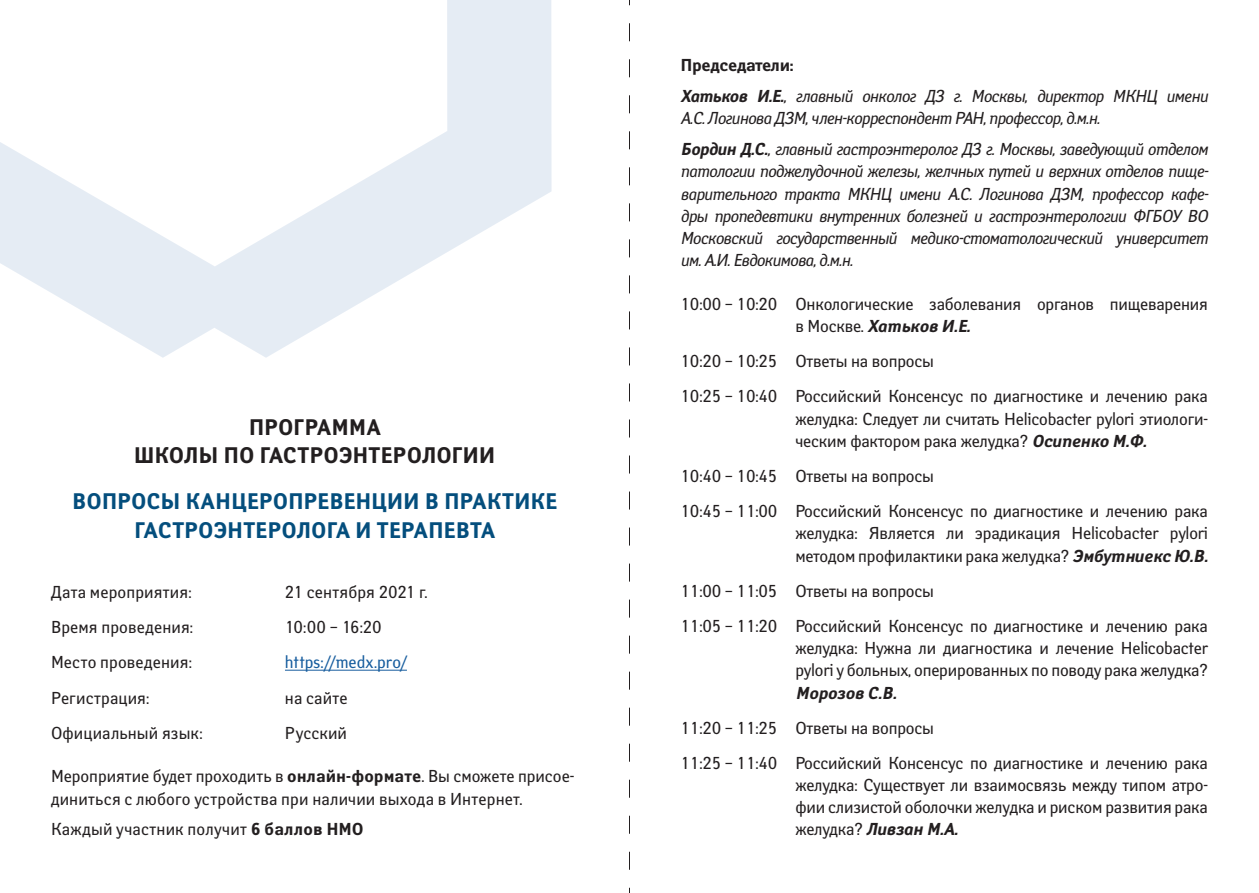
<style>
.page{position:relative;width:1259px;height:893px;background:#fff}
.page>*{position:absolute;margin:0;border:0;box-sizing:border-box;transform-origin:0 0}
.t1{font:700 22.5px/28.7px "Yanus C";letter-spacing:-.005em;color:#044e7d;text-align:center;scale:.95 1}
.t2{font:700 22.5px "Yanus C";letter-spacing:-.005em;color:#231f20;scale:.95 1}
.t3{font:17.25px/22.4px "Yanus C";letter-spacing:-.01em;color:#231f20;text-align:justify;scale:.95 1}
.t4{font:italic 17.25px/22.4px "Yanus C";letter-spacing:-.03em;color:#231f20;scale:.93 1}
.t5{font:17.25px "Yanus C";letter-spacing:.01em;color:#231f20;scale:.95 1}
.t6{font:17.25px "Yanus C";color:#175d9e;scale:.95 1}
.t7{font:700 17.25px "Yanus C";letter-spacing:-.02em;color:#231f20;scale:.95 1}
.s1{font-weight:700}
.s2{font-weight:700;font-style:italic}
</style>
<div class="page">
<hr style="left:285px;top:670px;width:122px;height:1px;background:#175d9e">
<svg style="left:0;top:0;width:551px;height:358px"></svg>
<svg style="left:629px;top:0;width:1px;height:893px"></svg>
<p class="t2" style="left:249px;top:414px;width:141px">ПРОГРАММА</p>
<p class="t2" style="left:134px;top:443px;width:382px">ШКОЛЫ ПО ГАСТРОЭНТЕРОЛОГИИ</p>
<p class="t1" style="left:72px;top:488px;width:512px">ВОПРОСЫ КАНЦЕРОПРЕВЕНЦИИ В ПРАКТИКЕ<br>ГАСТРОЭНТЕРОЛОГА И ТЕРАПЕВТА</p>
<p class="t5" style="left:51px;top:582px;width:149px">Дата мероприятия:</p>
<p class="t3" style="left:285px;top:581px;width:151px">21 сентября 2021 г.</p>
<p class="t5" style="left:51px;top:617px;width:151px">Время проведения:</p>
<p class="t3" style="left:285px;top:616px;width:103px">10:00 – 16:20</p>
<p class="t5" style="left:51px;top:652px;width:150px">Место проведения:</p>
<p class="t6" style="left:285px;top:652px;width:130px">https://medx.pro/</p>
<p class="t5" style="left:51px;top:687px;width:105px">Регистрация:</p>
<p class="t3" style="left:285px;top:686px;width:67px">на сайте</p>
<p class="t3" style="left:51px;top:721px;width:161px">Официальный язык:</p>
<p class="t5" style="left:285px;top:722px;width:67px">Русский</p>
<p class="t3" style="left:51px;top:765px;width:552px">Мероприятие будет проходить в <span class="s1">онлайн-формате</span>. Вы сможете присое&shy;диниться с любого устройства при наличии выхода в Интернет.</p>
<p class="t5" style="left:51px;top:819px;width:331px">Каждый участник получит <span class="s1">6 баллов НМО</span></p>
<p class="t7" style="left:680px;top:55px;width:121px">Председатели:</p>
<p class="t4" style="left:680px;top:85px;width:568px"><span class="s1">Хатьков И.Е.</span>, главный онколог ДЗ г. Москвы, директор МКНЦ имени<br>А.С. Логинова ДЗМ, член-корреспондент РАН, профессор, д.м.н.</p>
<p class="t4" style="left:680px;top:138px;width:569px;text-align:justify"><span class="s1">Бордин Д.С.</span>, главный гастроэнтеролог ДЗ г. Москвы, заведующий отделом патологии поджелудочной железы, желчных путей и верхних отделов пище&shy;варительного тракта МКНЦ имени А.С. Логинова ДЗМ, профессор кафе&shy;дры пропедевтики внутренних болезней и гастроэнтерологии ФГБОУ ВО Московский государственный медико-стоматологический университет им. А.И. Евдокимова, д.м.н.</p>
<p class="t3" style="left:795px;top:293px;width:436px;text-indent:-115px">10:00 – 10:20 Онкологические заболевания органов пищеварения в Москве. <span class="s2">Хатьков И.Е.</span></p>
<p class="t3" style="left:680px;top:350px;width:268px">10:20 – 10:25 Ответы на вопросы</p>
<p class="t3" style="left:795px;top:385px;width:436px;text-indent:-115px">10:25 – 10:40 Российский Консенсус по диагностике и лечению рака желудка: Следует ли считать Helicobacter pylori этиологи&shy;ческим фактором рака желудка? <span class="s2">Осипенко М.Ф.</span></p>
<p class="t3" style="left:680px;top:465px;width:268px">10:40 – 10:45 Ответы на вопросы</p>
<p class="t3" style="left:795px;top:500px;width:436px;text-indent:-115px">10:45 – 11:00 Российский Консенсус по диагностике и лечению рака желудка: Является ли эрадикация Helicobacter pylori методом профилактики рака желудка? <span class="s2">Эмбутниекс Ю.В.</span></p>
<p class="t3" style="left:680px;top:579px;width:268px">11:00 – 11:05 Ответы на вопросы</p>
<p class="t3" style="left:795px;top:614px;width:436px;text-indent:-115px">11:05 – 11:20 Российский Консенсус по диагностике и лечению рака желудка: Нужна ли диагностика и лечение Helicobacter pylori у больных, оперированных по поводу рака желудка?<br><span class="s2">Морозов С.В.</span></p>
<p class="t3" style="left:680px;top:716px;width:268px">11:20 – 11:25 Ответы на вопросы</p>
<p class="t3" style="left:795px;top:751px;width:436px;text-indent:-115px">11:25 – 11:40 Российский Консенсус по диагностике и лечению рака желудка: Существует ли взаимосвязь между типом атро&shy;фии слизистой оболочки желудка и риском развития рака желудка? <span class="s2">Ливзан М.А.</span></p>
</div>
